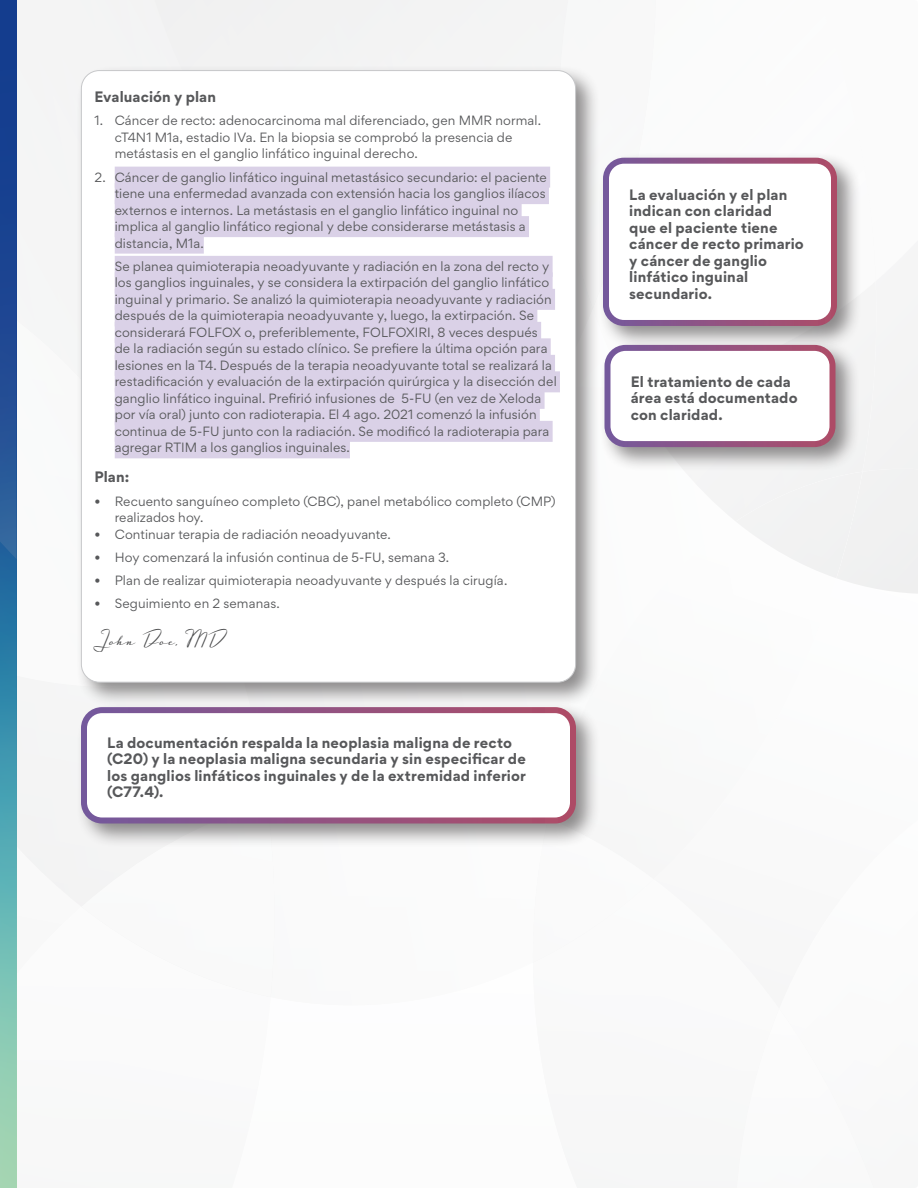
<style>
.page{position:relative;width:918px;height:1188px;background:#fff}
.page>*{position:absolute;margin:0;border:0;box-sizing:border-box;transform-origin:0 0}
.signature{font:22.5px "Luxus Brut";letter-spacing:.015em;color:#494a4b}
.Callout{font:700 13.5px/16.5px "Gordita";letter-spacing:.015em;color:#57585a}
.Case_study_bold{font:700 13.5px "Gordita";letter-spacing:.01em;color:#57585a}
.Case_study{font:12px/16.5px "Gordita";letter-spacing:.01em;color:#57585a}
</style>
<div class="page">
<svg style="left:689px;top:472px;width:47px;height:49px"></svg>
<div style="left:274px;top:0;width:283px;height:64px;background:#f3f3f3"></div>
<svg style="left:736px;top:295px;width:182px;height:299px"></svg>
<svg style="left:860px;top:295px;width:16px;height:92px"></svg>
<svg style="left:557px;top:0;width:11px;height:64px"></svg>
<svg style="left:0;top:1036px;width:17px;height:152px;background:#99d0b2"></svg>
<svg style="left:0;top:0;width:274px;height:1036px"></svg>
<div style="left:75px;top:64px;width:526px;height:643px;background:#231f20;opacity:.5"></div>
<div style="left:81px;top:71px;width:495px;height:611px;background:#fff;border-radius:18px"></div>
<div style="left:597px;top:152px;width:265px;height:199px;background:#231f20;opacity:.5"></div>
<div style="left:606px;top:161px;width:228px;height:162px;background:#fff;border-radius:18px"></div>
<div style="left:603px;top:158px;width:234px;height:168px;border:6px solid #fff;border-radius:18px"></div>
<div style="left:115px;top:167px;width:435px;height:21px;background:#dad1e7"></div>
<div style="left:115px;top:183px;width:434px;height:21px;background:#dad1e7"></div>
<div style="left:115px;top:200px;width:407px;height:21px;background:#dad1e7"></div>
<div style="left:115px;top:216px;width:414px;height:21px;background:#dad1e7"></div>
<div style="left:115px;top:233px;width:89px;height:21px;background:#dad1e7"></div>
<div style="left:115px;top:256px;width:438px;height:21px;background:#dad1e7"></div>
<div style="left:115px;top:272px;width:438px;height:21px;background:#dad1e7"></div>
<div style="left:115px;top:289px;width:440px;height:21px;background:#dad1e7"></div>
<div style="left:115px;top:305px;width:422px;height:21px;background:#dad1e7"></div>
<div style="left:115px;top:322px;width:426px;height:21px;background:#dad1e7"></div>
<div style="left:115px;top:338px;width:436px;height:21px;background:#dad1e7"></div>
<div style="left:115px;top:355px;width:440px;height:21px;background:#dad1e7"></div>
<div style="left:115px;top:371px;width:445px;height:21px;background:#dad1e7"></div>
<div style="left:115px;top:388px;width:430px;height:21px;background:#dad1e7"></div>
<div style="left:115px;top:404px;width:425px;height:21px;background:#dad1e7"></div>
<div style="left:115px;top:421px;width:438px;height:21px;background:#dad1e7"></div>
<div style="left:115px;top:437px;width:235px;height:21px;background:#dad1e7"></div>
<div style="left:599px;top:339px;width:261px;height:133px;background:#231f20;opacity:.5"></div>
<div style="left:608px;top:348px;width:224px;height:96px;background:#fff;border-radius:18px"></div>
<div style="left:604px;top:345px;width:232px;height:102px;border:6px solid #fff;border-radius:18px"></div>
<div style="left:75px;top:701px;width:526px;height:147px;background:#231f20;opacity:.5"></div>
<div style="left:84px;top:710px;width:489px;height:111px;background:#fff;border-radius:18px"></div>
<div style="left:81px;top:707px;width:495px;height:117px;border:6px solid #fff;border-radius:18px"></div>
<p class="Case_study_bold" style="left:94px;top:86px;width:123px">Evaluación y plan</p>
<p class="Case_study" style="left:115px;top:112px;width:428px;text-indent:-20px">1. Cáncer de recto: adenocarcinoma mal diferenciado, gen MMR normal. cT4N1 M1a, estadio IVa. En la biopsia se comprobó la presencia de metástasis en el ganglio linfático inguinal derecho.</p>
<p class="Case_study" style="left:115px;top:168px;width:434px;text-indent:-20px">2. Cáncer de ganglio linfático inguinal metastásico secundario: el paciente tiene una enfermedad avanzada con extensión hacia los ganglios ilíacos externos e internos. La metástasis en el ganglio linfático inguinal no implica al ganglio linfático regional y debe considerarse metástasis a distancia, M1a.</p>
<p class="Case_study" style="left:115px;top:258px;width:443px">Se planea quimioterapia neoadyuvante y radiación en la zona del recto y los ganglios inguinales, y se considera la extirpación del ganglio linfático inguinal y primario. Se analizó la quimioterapia neoadyuvante y radiación después de la quimioterapia neoadyuvante y, luego, la extirpación. Se considerará FOLFOX o, preferiblemente, FOLFOXIRI, 8 veces después<br>de la radiación según su estado clínico. Se prefiere la última opción para lesiones en la T4. Después de la terapia neoadyuvante total se realizará la restadificación y evaluación de la extirpación quirúrgica y la disección del ganglio linfático inguinal. Prefirió infusiones de 5-FU (en vez de Xeloda por vía oral) junto con radioterapia. El 4 ago. 2021 comenzó la infusión continua de 5-FU junto con la radiación. Se modificó la radioterapia para agregar RTIM a los ganglios inguinales.</p>
<p class="Case_study_bold" style="left:94px;top:466px;width:36px">Plan:</p>
<p class="Case_study" style="left:115px;top:492px;width:442px;text-indent:-20px">• Recuento sanguíneo completo (CBC), panel metabólico completo (CMP) realizados hoy.</p>
<p class="Case_study" style="left:94px;top:525px;width:298px">• Continuar terapia de radiación neoadyuvante.</p>
<p class="Case_study" style="left:94px;top:549px;width:356px">• Hoy comenzará la infusión continua de 5-FU, semana 3.</p>
<p class="Case_study" style="left:94px;top:572px;width:414px">• Plan de realizar quimioterapia neoadyuvante y después la cirugía.</p>
<p class="Case_study" style="left:94px;top:595px;width:187px">• Seguimiento en 2 semanas.</p>
<p class="signature" style="left:94px;top:624px;width:132px">John Doe, MD</p>
<p class="Callout" style="left:107px;top:734px;width:420px">La documentación respalda la neoplasia maligna de recto (C20) y la neoplasia maligna secundaria y sin especificar de los ganglios linfáticos inguinales y de la extremidad inferior (C77.4).</p>
<p class="Callout" style="left:629px;top:186px;width:176px">La evaluación y el plan indican con claridad<br>que el paciente tiene cáncer de recto primario y cáncer de ganglio linfático inguinal secundario.</p>
<p class="Callout" style="left:631px;top:373px;width:168px">El tratamiento de cada área está documentado con claridad.</p>
</div>
